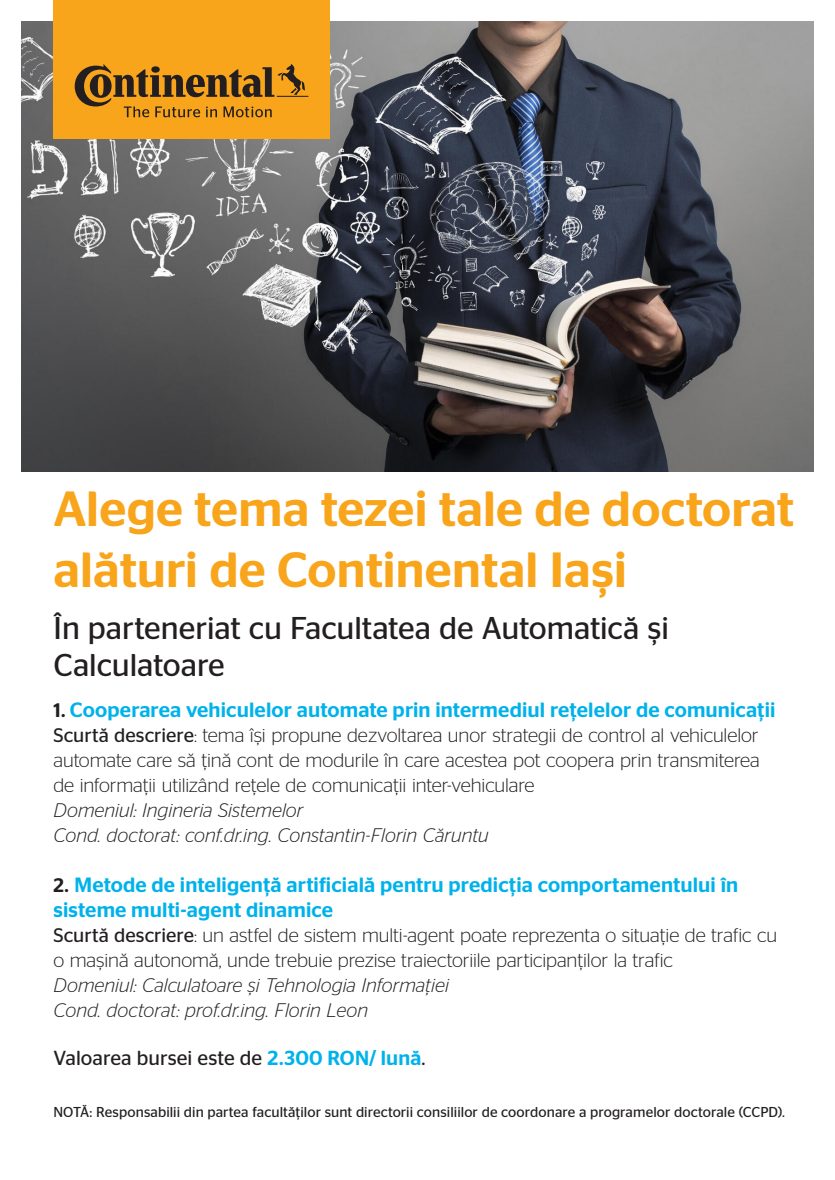
<style>
.page{position:relative;width:835px;height:1180px;background:#fff}
.page>*{position:absolute;margin:0;border:0;box-sizing:border-box;transform-origin:0 0}
.Headline_175pt{font:500 49.35px/61.6px "Continental Stag Sans";letter-spacing:.005em;color:#f9a51b}
.Copy_Bullet_Points_8{font:31.5px/36.6px "Continental Stag Sans";letter-spacing:-.005em;color:#231f20}
.Copy_47pt{font:500 20.65px/25px "Continental Stag Sans";letter-spacing:.01em;color:#00b2eb}
.Copy_47pt-2{font:20.3px "Continental Stag Sans";color:#231f20}
.Copy_47pt-3{font:300 19.6px/25px "Continental Stag Sans";letter-spacing:-.005em;color:#231f20;text-align:justify}
.Copy_47pt-4{font:italic 300 19.6px "Continental Stag Sans";color:#231f20}
.Copy_47pt-5{font:14.35px "Continental Stag Sans";letter-spacing:.005em;color:#231f20}
.s1{font-size:19.6px;color:#231f20}
.s2{font-weight:400}
.s3{font-weight:500;color:#00b2eb}
</style>
<div class="page">
<img style="left:21px;top:21px;width:792px;height:451px">
<div style="left:53px;top:0;width:277px;height:139px;background:#f9a51b"></div>
<svg style="left:75px;top:64px;width:233px;height:53px"></svg>
<p class="Headline_175pt" style="left:53px;top:478px;width:742px">Alege tema tezei tale de doctorat alături de Continental Iași</p>
<p class="Copy_Bullet_Points_8" style="left:54px;top:610px;width:616px">În parteneriat cu Facultatea de Automatică și<br>Calculatoare</p>
<p class="Copy_47pt" style="left:53px;top:697px;width:723px"><span class="s1">1.</span> Cooperarea vehiculelor automate prin intermediul reţelelor de comunicaţii</p>
<p class="Copy_47pt-3" style="left:53px;top:722px;width:707px"><span class="s2">Scurtă descriere</span>: tema își propune dezvoltarea unor strategii de control al vehiculelor automate care să ţină cont de modurile în care acestea pot coopera prin transmiterea de informaţii utilizând reţele de comunicaţii inter-vehiculare</p>
<p class="Copy_47pt-4" style="left:53px;top:799px;width:252px">Domeniul: Ingineria Sistemelor</p>
<p class="Copy_47pt-4" style="left:53px;top:824px;width:437px">Cond. doctorat: conf.dr.ing. Constantin-Florin Căruntu</p>
<p class="Copy_47pt" style="left:53px;top:872px;width:686px"><span class="s1">2.</span> Metode de inteligenţă artificială pentru predicţia comportamentului în sisteme multi-agent dinamice</p>
<p class="Copy_47pt-3" style="left:53px;top:922px;width:725px"><span class="s2">Scurtă descriere</span>: un astfel de sistem multi-agent poate reprezenta o situaţie de trafic cu o mașină autonomă, unde trebuie prezise traiectoriile participanţilor la trafic</p>
<p class="Copy_47pt-4" style="left:53px;top:974px;width:397px">Domeniul: Calculatoare și Tehnologia Informaţiei</p>
<p class="Copy_47pt-4" style="left:53px;top:999px;width:316px">Cond. doctorat: prof.dr.ing. Florin Leon</p>
<p class="Copy_47pt-2" style="left:53px;top:1046px;width:373px">Valoarea bursei este de <span class="s3">2.300 RON/ lună</span>.</p>
<p class="Copy_47pt-5" style="left:53px;top:1104px;width:732px">NOTĂ: Responsabilii din partea facultăţilor sunt directorii consiliilor de coordonare a programelor doctorale (CCPD).</p>
</div>
